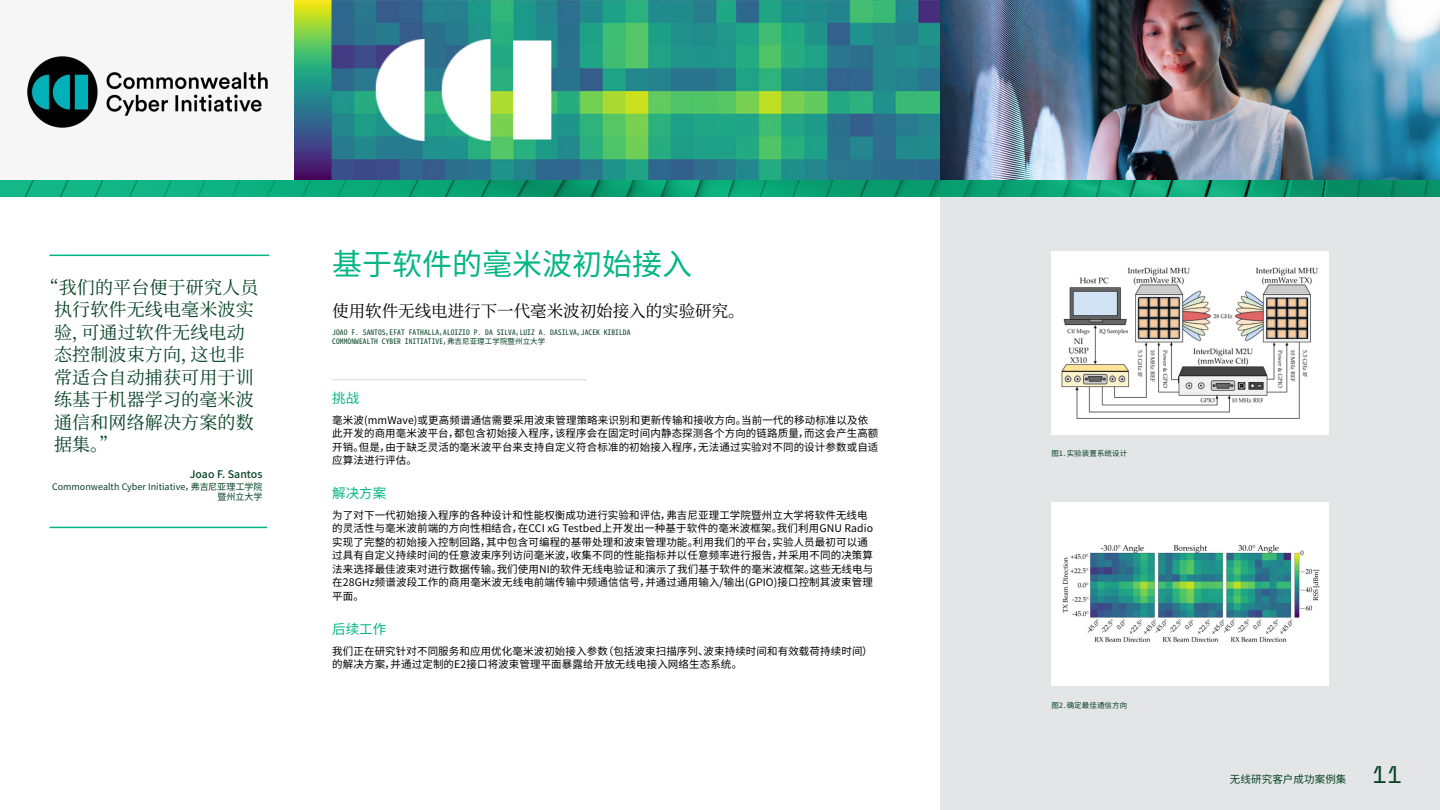
<style>
.page{position:relative;width:1440px;height:810px;background:#fff}
.page>*{position:absolute;margin:0;border:0;box-sizing:border-box;transform-origin:0 0}
.t1{font:30px "Noto Sans CJ Ksc";color:#03b585}
.t2{font:24px "Space Mono";color:#044123}
.t3{font:18px/22.5px "Noto Serif CJ Ksc";letter-spacing:.01em;color:#044123}
.t4{font:16.5px "Noto Serif CJ Ksc";color:#000}
.t5{font:13.5px "Noto Sans CJ Ksc";color:#03b585}
.t6{font:10.5px/13.5px "Noto Sans CJ Ksc";letter-spacing:.01em;color:#000}
.t7{font:500 10.5px "Noto Sans CJ Ksc";color:#044123}
.t8{font:10.5px "Noto Sans Mono CJ Ksc";letter-spacing:.01em;color:#044123}
.t9{font:9px/10.8px "Noto Sans CJ Ksc";color:#044123;text-align:right}
.t10{font:7.5px/9px "Noto Sans Mono CJ Ksc";letter-spacing:.01em;color:#044123}
</style>
<div class="page">
<div style="left:940px;top:196px;width:500px;height:614px;background:#e4e5e6"></div>
<img style="left:0;top:180px;width:1440px;height:16px">
<hr style="left:50px;top:255px;width:219px;height:1px;background:#03b585">
<hr style="left:50px;top:527px;width:217px;height:1px;background:#03b585">
<div style="left:1052px;top:251px;width:277px;height:184px;background:#fff"></div>
<img style="left:1061px;top:267px;width:257px;height:152px">
<div style="left:1052px;top:502px;width:277px;height:184px;background:#fff"></div>
<img style="left:1062px;top:544px;width:258px;height:99px">
<hr style="left:332px;top:379px;width:254px;height:1px;background:#ccdcc8">
<div style="left:0;top:0;width:295px;height:180px;background:#f6f6f6"></div>
<img style="left:27px;top:56px;width:241px;height:71px">
<img style="left:940px;top:0;width:500px;height:180px">
<svg style="left:294px;top:0;width:646px;height:180px;background:#479c8d"></svg>
<h3 class="t3" style="left:54px;top:276px;width:206px;text-indent:-13px">“我们的平台便于研究人员执行软件无线电毫米波实验，可通过软件无线电动态控制波束方向，这也非常适合自动捕获可用于训练基于机器学习的毫米波通信和网络解决方案的数据集。”</h3>
<p class="t7" style="left:190px;top:468px;width:74px">Joao F. Santos</p>
<p class="t9" style="left:52px;top:481px;width:212px">Commonwealth Cyber Initiative，弗吉尼亚理工学院暨州立大学</p>
<h1 class="t1" style="left:332px;top:247px;width:361px">基于软件的毫米波初始接入</h1>
<h3 class="t4" style="left:332px;top:302px;width:414px">使用软件无线电进行下一代毫米波初始接入的实验研究。</h3>
<p class="t10" style="left:332px;top:328px;width:300px">JOAO F. SANTOS，EFAT FATHALLA，ALOIZIO P. DA SILVA，LUIZ A. DASILVA，JACEK KIBILDA<br>COMMONWEALTH CYBER INITIATIVE，弗吉尼亚理工学院暨州立大学</p>
<p class="t5" style="left:332px;top:390px;width:28px">挑战</p>
<p class="t6" style="left:332px;top:413px;width:548px">毫米波(mmWave)或更高频谱通信需要采用波束管理策略来识别和更新传输和接收方向。当前一代的移动标准以及依此开发的商用毫米波平台，都包含初始接入程序，该程序会在固定时间内静态探测各个方向的链路质量，而这会产生高额开销。但是，由于缺乏灵活的毫米波平台来支持自定义符合标准的初始接入程序，无法通过实验对不同的设计参数或自适应算法进行评估。</p>
<p class="t5" style="left:332px;top:485px;width:55px">解决方案</p>
<p class="t6" style="left:332px;top:509px;width:543px">为了对下一代初始接入程序的各种设计和性能权衡成功进行实验和评估，弗吉尼亚理工学院暨州立大学将软件无线电的灵活性与毫米波前端的方向性相结合，在CCI xG Testbed上开发出一种基于软件的毫米波框架。我们利用GNU Radio实现了完整的初始接入控制回路，其中包含可编程的基带处理和波束管理功能。利用我们的平台，实验人员最初可以通过具有自定义持续时间的任意波束序列访问毫米波，收集不同的性能指标并以任意频率进行报告，并采用不同的决策算法来选择最佳波束对进行数据传输。我们使用NI的软件无线电验证和演示了我们基于软件的毫米波框架。这些无线电与在28GHz频谱波段工作的商用毫米波无线电前端传输中频通信信号，并通过通用输入/输出(GPIO)接口控制其波束管理平面。</p>
<p class="t5" style="left:332px;top:621px;width:55px">后续工作</p>
<p class="t6" style="left:332px;top:644px;width:542px">我们正在研究针对不同服务和应用优化毫米波初始接入参数（包括波束扫描序列、波束持续时间和有效载荷持续时间）的解决方案，并通过定制的E2接口将波束管理平面暴露给开放无线电接入网络生态系统。</p>
<p class="t10" style="left:1052px;top:449px;width:77px">图1.实验装置系统设计</p>
<p class="t10" style="left:1052px;top:700px;width:77px">图2.确定最佳通信方向</p>
<p class="t8" style="left:1230px;top:773px;width:118px">无线研究客户成功案例集</p>
<h2 class="t2" style="left:1372px;top:757px;width:31px">11</h2>
</div>
